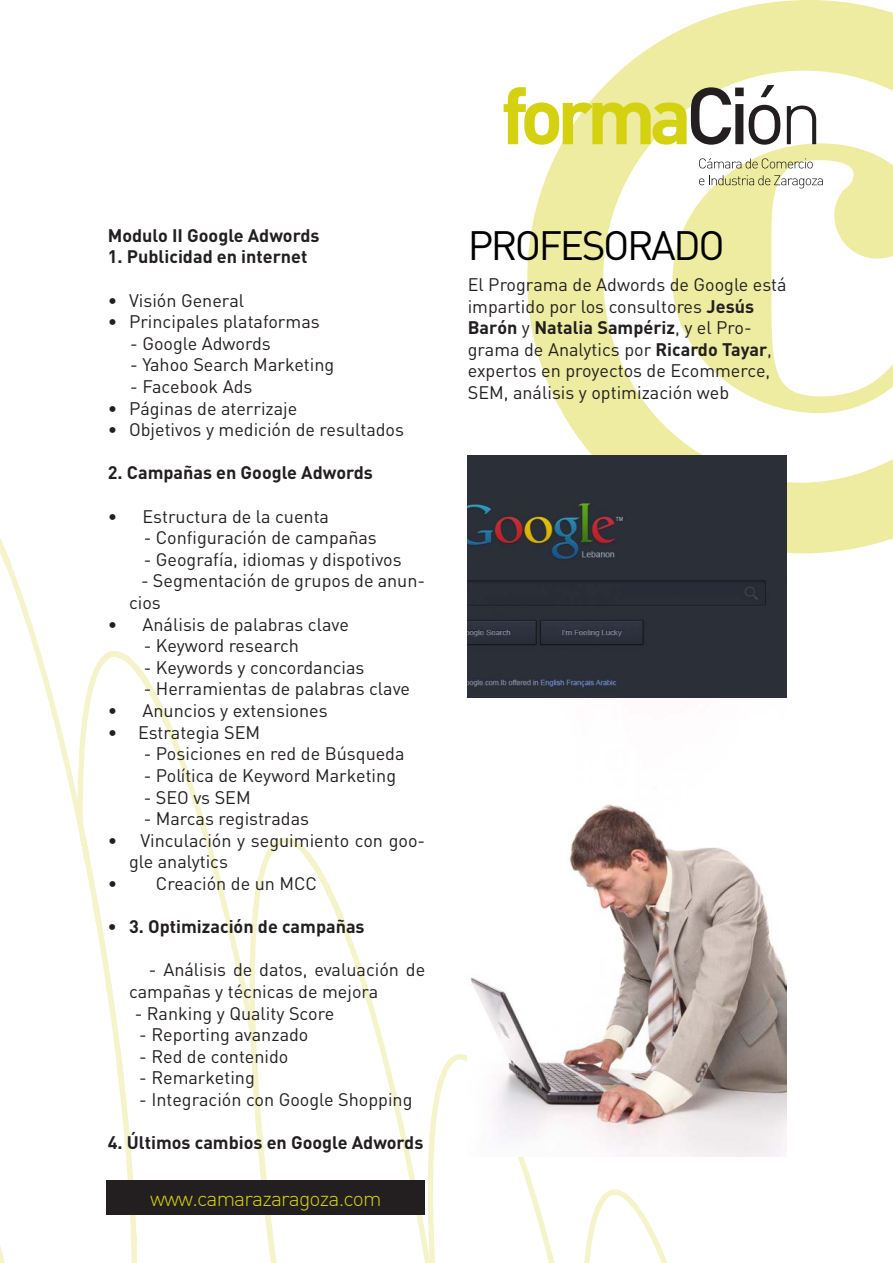
<style>
.page{position:relative;width:893px;height:1263px;background:#fff}
.page>*{position:absolute;margin:0;border:0;box-sizing:border-box;transform-origin:0 0}
.t1{font:40.5px "DIN";letter-spacing:-.06em;color:#000}
.t2{font:300 21px "DIN";letter-spacing:-.04em;color:#d4d110}
.t3{font:18px/21.6px "DIN";color:#231f20}
.t4{font:700 18px "DIN";color:#231f20}
.s1{font-weight:700}
</style>
<div class="page">
<svg style="left:377px;top:1040px;width:291px;height:223px"></svg>
<svg style="left:181px;top:751px;width:139px;height:512px"></svg>
<svg style="left:0;top:538px;width:181px;height:725px"></svg>
<svg style="left:527px;top:0;width:366px;height:553px"></svg>
<div style="left:106px;top:1180px;width:319px;height:35px;background:#231f20"></div>
<svg style="left:699px;top:158px;width:114px;height:10px"></svg>
<svg style="left:699px;top:175px;width:124px;height:14px"></svg>
<svg style="left:504px;top:85px;width:276px;height:60px"></svg>
<svg style="left:787px;top:106px;width:29px;height:38px"></svg>
<img style="left:468px;top:697px;width:319px;height:460px">
<svg style="left:468px;top:455px;width:319px;height:242px;fill:#2b2f38"></svg>
<p class="t4" style="left:108px;top:224px;width:213px">Modulo II Google Adwords</p>
<p class="t4" style="left:108px;top:245px;width:201px">1. Publicidad en internet</p>
<p class="t3" style="left:108px;top:289px;width:138px">• Visión General</p>
<p class="t3" style="left:108px;top:311px;width:213px">• Principales plataformas</p>
<p class="t3" style="left:130px;top:332px;width:142px">- Google Adwords</p>
<p class="t3" style="left:130px;top:354px;width:206px">- Yahoo Search Marketing</p>
<p class="t3" style="left:130px;top:375px;width:124px">- Facebook Ads</p>
<p class="t3" style="left:108px;top:397px;width:191px">• Páginas de aterrizaje</p>
<p class="t3" style="left:108px;top:419px;width:298px">• Objetivos y medición de resultados</p>
<p class="t4" style="left:108px;top:461px;width:267px">2. Campañas en Google Adwords</p>
<p class="t3" style="left:108px;top:505px;width:223px">• Estructura de la cuenta</p>
<p class="t3" style="left:144px;top:527px;width:235px">- Configuración de campañas</p>
<p class="t3" style="left:144px;top:548px;width:260px">- Geografía, idiomas y dispotivos</p>
<p class="t3" style="left:129px;top:570px;width:298px;text-indent:12px">- Segmentación de grupos de anun&shy;cios</p>
<p class="t3" style="left:108px;top:613px;width:243px">• Análisis de palabras clave</p>
<p class="t3" style="left:144px;top:635px;width:157px">- Keyword research</p>
<p class="t3" style="left:144px;top:656px;width:222px">- Keywords y concordancias</p>
<p class="t3" style="left:144px;top:678px;width:268px">- Herramientas de palabras clave</p>
<p class="t3" style="left:108px;top:699px;width:221px">• Anuncios y extensiones</p>
<p class="t3" style="left:108px;top:721px;width:154px">• Estrategia SEM</p>
<p class="t3" style="left:144px;top:743px;width:262px">- Posiciones en red de Búsqueda</p>
<p class="t3" style="left:144px;top:764px;width:254px">- Política de Keyword Marketing</p>
<p class="t3" style="left:144px;top:786px;width:109px">- SEO vs SEM</p>
<p class="t3" style="left:144px;top:807px;width:167px">- Marcas registradas</p>
<p class="t3" style="left:129px;top:829px;width:298px;text-indent:-21px">• Vinculación y seguimiento con goo&shy;gle analytics</p>
<p class="t3" style="left:108px;top:872px;width:211px">• Creación de un MCC</p>
<p class="t4" style="left:108px;top:915px;width:258px">• 3. Optimización de campañas</p>
<p class="t3" style="left:129px;top:959px;width:298px;text-indent:20px">- Análisis de datos, evaluación de campañas y técnicas de mejora</p>
<p class="t3" style="left:135px;top:1002px;width:201px">- Ranking y Quality Score</p>
<p class="t3" style="left:139px;top:1023px;width:171px">- Reporting avanzado</p>
<p class="t3" style="left:139px;top:1045px;width:151px">- Red de contenido</p>
<p class="t3" style="left:139px;top:1067px;width:117px">- Remarketing</p>
<p class="t3" style="left:139px;top:1088px;width:275px">- Integración con Google Shopping</p>
<p class="t4" style="left:108px;top:1131px;width:317px">4. Últimos cambios en Google Adwords</p>
<p class="t2" style="left:150px;top:1185px;width:233px">www.camarazaragoza.com</p>
<p class="t1" style="left:468px;top:220px;width:258px">PROFESORADO</p>
<p class="t3" style="left:468px;top:273px;width:320px">El Programa de Adwords de Google está impartido por los consultores <span class="s1">Jesús Barón</span> y <span class="s1">Natalia Sampériz</span>, y el Pro&shy;grama de Analytics por <span class="s1">Ricardo Tayar</span>, expertos en proyectos de Ecommerce, SEM, análisis y optimización web</p>
</div>
